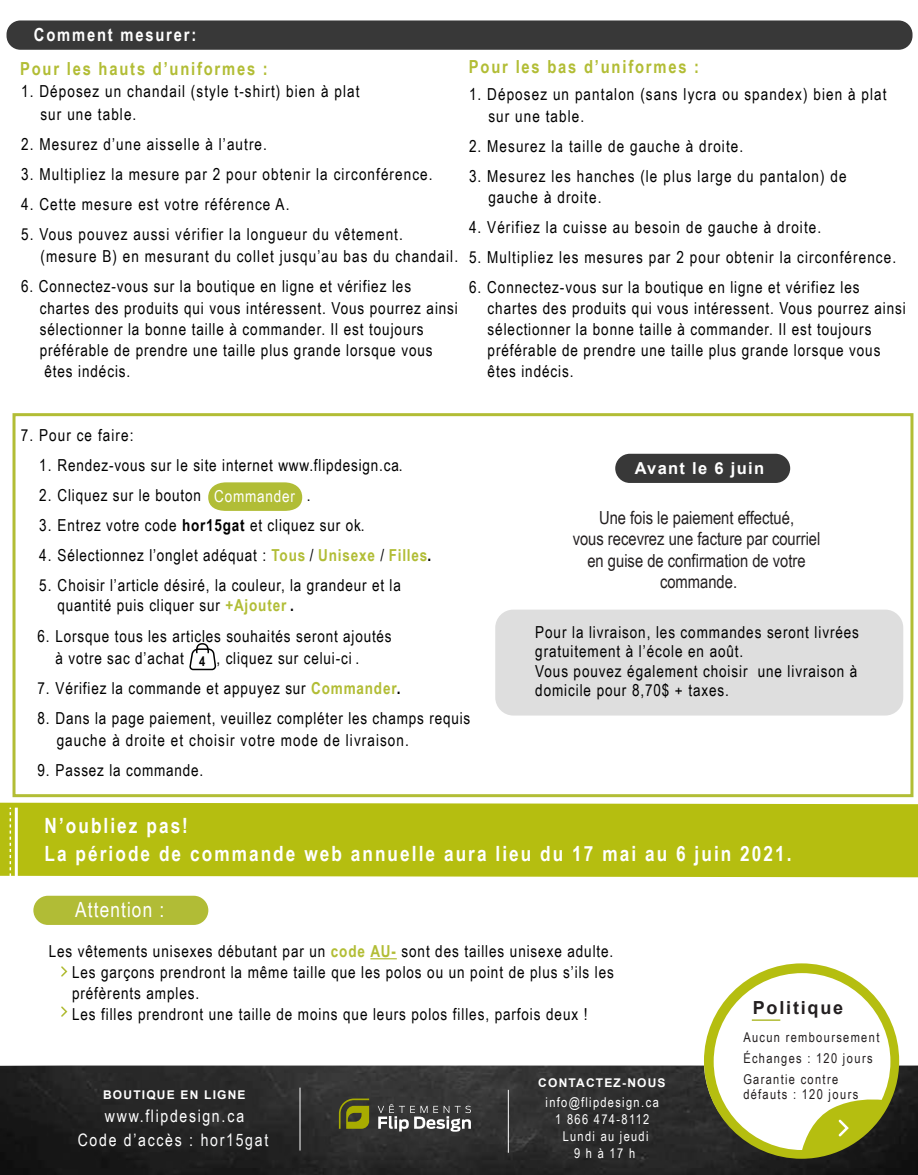
<style>
.page{position:relative;width:918px;height:1175px;background:#fff}
.page>*{position:absolute;margin:0;border:0;box-sizing:border-box;transform-origin:0 0}
.t1{font:700 21px "Arial Narrow";letter-spacing:.1em;color:#fff}
.t2{font:21px "Arial Narrow";letter-spacing:.055em;color:#fff}
.t3{font:18px/21.6px "Arial Narrow";color:#231f20;text-align:center}
.t4{font:700 18px "Arial Narrow";letter-spacing:.1em;color:#b2bd35}
.t5{font:700 18px "Arial Narrow";letter-spacing:.1em;color:#fff}
.t6{font:700 18px "Arial";letter-spacing:.1em;color:#231f20}
.t7{font:17.25px "Arial Narrow";letter-spacing:.1em;color:#fff}
.t8{font:16.5px/21px "Arial Narrow";letter-spacing:.055em;color:#000}
.t9{font:700 16.5px "Arial";letter-spacing:.08em;color:#fff}
.t10{font:16.5px "Arial Narrow";letter-spacing:.05em;color:#fff}
.t11{font:13.5px/21px "Arial Narrow";letter-spacing:.095em;color:#231f20}
.t12{font:13.5px/16.5px "Arial Narrow";letter-spacing:.095em;color:#fff;text-align:center}
.t13{font:700 13.5px "Arial Narrow";color:#000}
.t14{font:700 12px "Arial";letter-spacing:.1em;color:#fff}
.s1{font-weight:700}
.s2{font-weight:700;color:#b1bd36}
.s3{font-weight:700;color:#b2bd35}
.s4{color:#fafbfc}
</style>
<div class="page">
<svg style="left:208px;top:482px;width:94px;height:28px;background:#b6c245"></svg>
<svg style="left:190px;top:643px;width:27px;height:27px"></svg>
<div style="left:13px;top:413px;width:900px;height:384px;border:3px solid #b2bd35"></div>
<div style="left:0;top:802px;width:918px;height:75px;background:#b5be10"></div>
<img style="left:0;top:1065px;width:918px;height:109px">
<svg style="left:339px;top:1098px;width:30px;height:30px"></svg>
<svg style="left:378px;top:1103px;width:93px;height:28px;background:#6a6a6a"></svg>
<hr style="left:300px;top:1087px;width:1px;height:63px;background:#fff">
<hr style="left:508px;top:1089px;width:1px;height:63px;background:#fff">
<svg style="left:704px;top:963px;width:195px;height:195px"></svg>
<svg style="left:10px;top:807px;width:1px;height:70px"></svg>
<hr style="left:15px;top:807px;width:3px;height:79px;background:#fff">
<div style="left:7px;top:20px;width:906px;height:30px;background:#383838;border-radius:14px"></div>
<div style="left:33px;top:895px;width:175px;height:29px;background:#b1bc36;border-radius:15px"></div>
<hr style="left:370px;top:957px;width:27px;height:2px;background:#b2bd35">
<svg style="left:61px;top:966px;width:6px;height:10px"></svg>
<svg style="left:61px;top:1006px;width:6px;height:10px"></svg>
<div style="left:615px;top:453px;width:175px;height:30px;background:#383838;border-radius:15px"></div>
<div style="left:495px;top:609px;width:408px;height:106px;background:#dedede;border-radius:18px"></div>
<p class="t5" style="left:34px;top:21px;width:164px">Comment mesurer:</p>
<p class="t4" style="left:20px;top:55px;width:249px">Pour les hauts d’uniformes :</p>
<p class="t8" style="left:40px;top:80px;width:320px;line-height:22.5px;text-indent:-19px">1. Déposez un chandail (style t-shirt) bien à plat sur une table.</p>
<p class="t8" style="left:21px;top:133px;width:247px">2. Mesurez d’une aisselle à l’autre.</p>
<p class="t8" style="left:21px;top:163px;width:413px">3. Multipliez la mesure par 2 pour obtenir la circonférence.</p>
<p class="t8" style="left:21px;top:193px;width:270px">4. Cette mesure est votre référence A.</p>
<p class="t8" style="left:40px;top:222px;width:419px;line-height:22.5px;text-indent:-19px">5. Vous pouvez aussi vérifier la longueur du vêtement. (mesure B) en mesurant du collet jusqu’au bas du chandail.</p>
<p class="t8" style="left:40px;top:275px;width:420px;text-indent:-19px">6. Connectez-vous sur la boutique en ligne et vérifiez les chartes des produits qui vous intéressent. Vous pourrez ainsi sélectionner la bonne taille à commander. Il est toujours préférable de prendre une taille plus grande lorsque vous êtes indécis.</p>
<p class="t4" style="left:469px;top:53px;width:232px">Pour les bas d’uniformes :</p>
<p class="t8" style="left:488px;top:82px;width:400px;line-height:22.5px;text-indent:-19px">1. Déposez un pantalon (sans lycra ou spandex) bien à plat sur une table.</p>
<p class="t8" style="left:469px;top:135px;width:276px">2. Mesurez la taille de gauche à droite.</p>
<p class="t8" style="left:488px;top:165px;width:360px;text-indent:-19px">3. Mesurez les hanches (le plus large du pantalon) de gauche à droite.</p>
<p class="t8" style="left:469px;top:216px;width:354px">4. Vérifiez la cuisse au besoin de gauche à droite.</p>
<p class="t8" style="left:469px;top:246px;width:429px">5. Multipliez les mesures par 2 pour obtenir la circonférence.</p>
<p class="t8" style="left:488px;top:276px;width:420px;text-indent:-19px">6. Connectez-vous sur la boutique en ligne et vérifiez les chartes des produits qui vous intéressent. Vous pourrez ainsi sélectionner la bonne taille à commander. Il est toujours préférable de prendre une taille plus grande lorsque vous êtes indécis.</p>
<p class="t8" style="left:21px;top:424px;width:114px">7. Pour ce faire:</p>
<p class="t8" style="left:39px;top:454px;width:365px">1. Rendez-vous sur le site internet www.flipdesign.ca.</p>
<p class="t8" style="left:39px;top:484px;width:163px">2. Cliquez sur le bouton</p>
<p class="t8" style="left:307px;top:484px;width:5px">.</p>
<p class="t8" style="left:39px;top:514px;width:327px">3. Entrez votre code <span class="s1">hor15gat</span> et cliquez sur ok.</p>
<p class="t8" style="left:39px;top:544px;width:393px">4. Sélectionnez l’onglet adéquat : <span class="s2">Tous</span> / <span class="s2">Unisexe</span> / <span class="s2">Filles</span><span class="s1">.</span></p>
<p class="t8" style="left:58px;top:575px;width:345px;line-height:19.8px;text-indent:-18px">5. Choisir l’article désiré, la couleur, la grandeur et la quantité puis cliquer sur <span class="s2">+Ajouter</span> <span class="s1">.</span></p>
<p class="t8" style="left:56px;top:624px;width:338px;line-height:22.5px;text-indent:-18px">6. Lorsque tous les articles souhaités seront ajoutés à votre sac d’achat</p>
<p class="t10" style="left:214px;top:484px;width:82px">Commander</p>
<p class="t8" style="left:217px;top:647px;width:144px">, cliquez sur celui-ci .</p>
<p class="t8" style="left:37px;top:677px;width:365px">7. Vérifiez la commande et appuyez sur <span class="s3">Commander</span><span class="s1">.</span></p>
<p class="t8" style="left:57px;top:707px;width:415px;text-indent:-19px">8. Dans la page paiement, veuillez compléter les champs requis gauche à droite et choisir votre mode de livraison.</p>
<p class="t8" style="left:37px;top:758px;width:167px">9. Passez la commande.</p>
<p class="t13" style="left:199px;top:650px;width:8px">4</p>
<p class="t1" style="left:45px;top:809px;width:145px">N’oubliez pas!</p>
<p class="t9" style="left:635px;top:456px;width:131px">Avant le 6 juin</p>
<p class="t3" style="left:573px;top:505px;width:249px">Une fois le paiement effectué,<br>vous recevrez une facture par courriel en guise de confirmation de votre commande.</p>
<p class="t8" style="left:535px;top:621px;width:325px;line-height:19.5px">Pour la livraison, les commandes seront livrées gratuitement à l’école en août.<br>Vous pouvez également choisir une livraison à domicile pour 8,70$ + taxes.</p>
<p class="t1" style="left:45px;top:837px;width:749px">La période de commande web annuelle aura lieu du 17 mai au 6 juin 2021.</p>
<p class="t2" style="left:75px;top:893px;width:90px">Attention :</p>
<p class="t8" style="left:72px;top:939px;width:543px;text-indent:-23px">Les vêtements unisexes débutant par un <span class="s3">code AU-</span> sont des tailles unisexe adulte.<br>Les garçons prendront la même taille que les polos ou un point de plus s’ils les préfèrents amples.<br>Les filles prendront une taille de moins que leurs polos filles, parfois deux !</p>
<p class="t14" style="left:538px;top:1073px;width:129px">CONTACTEZ-NOUS</p>
<p class="t14" style="left:103px;top:1086px;width:144px">BOUTIQUE EN LIGNE</p>
<p class="t7" style="left:105px;top:1102px;width:141px">www.flipdesign.ca</p>
<p class="t12" style="left:546px;top:1093px;width:115px">info@flipdesign.ca<br>1 866 474-8112</p>
<p class="t7" style="left:78px;top:1127px;width:192px">Code d’accès : <span class="s4">hor15gat</span></p>
<p class="t12" style="left:563px;top:1126px;width:87px;line-height:17.2px">Lundi au jeudi<br>9 h à 17 h</p>
<p class="t6" style="left:753px;top:994px;width:92px">Politique</p>
<p class="t11" style="left:743px;top:1025px;width:138px">Aucun remboursement<br>Échanges : 120 jours<br>Garantie contre</p>
<p class="t11" style="left:743px;top:1082px;width:117px">défauts : 120 jours</p>
</div>
